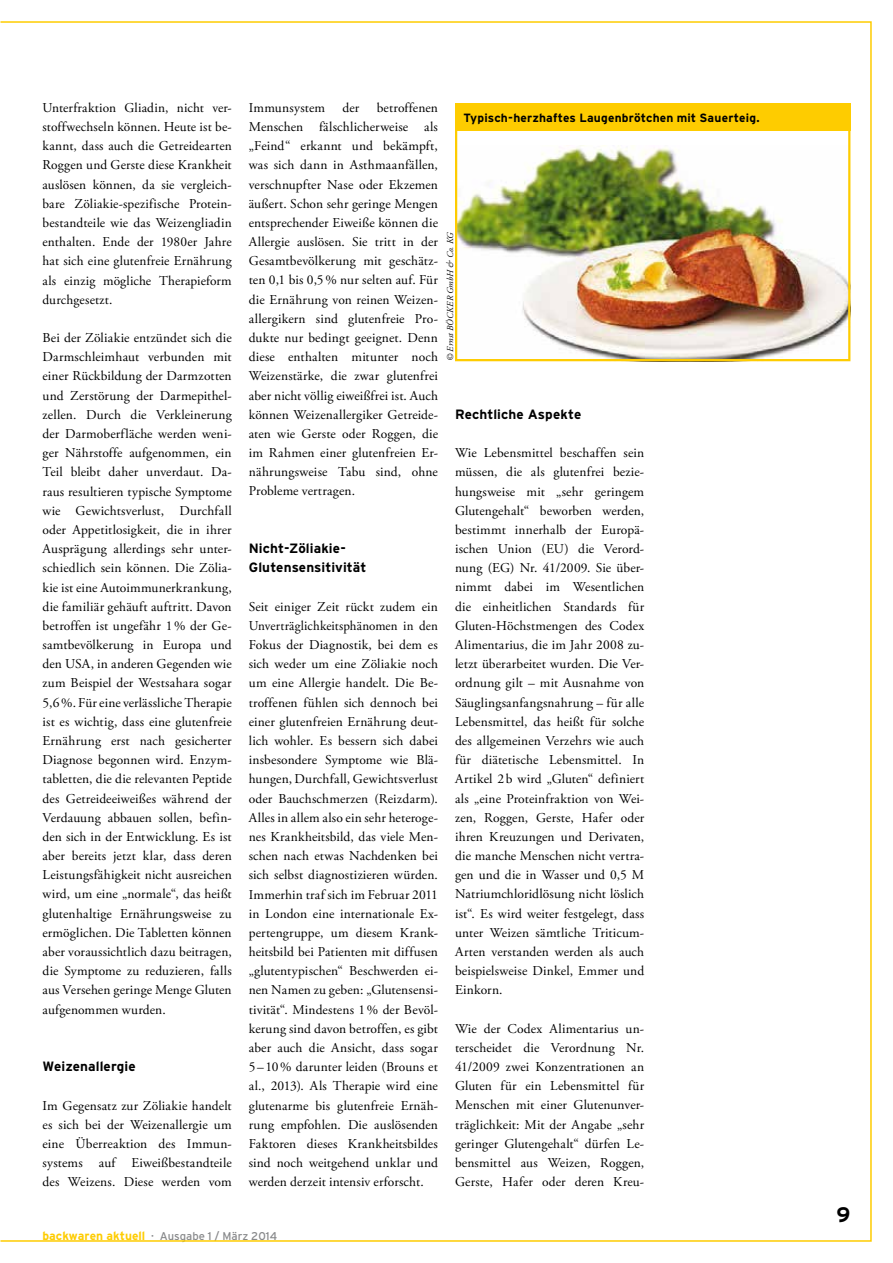
<style>
.page{position:relative;width:893px;height:1263px;background:#fff}
.page>*{position:absolute;margin:0;border:0;box-sizing:border-box;transform-origin:0 0}
.t1{font:700 21px "Interstate";color:#000}
.t2{font:13.5px/19.2px "Adobe Garamond Pro";letter-spacing:.005em;color:#000;text-align:justify}
.t3{font:700 13.5px/19.2px "Interstate";letter-spacing:.005em;color:#000}
.t4{font:700 12px "Interstate";letter-spacing:.015em;color:#000}
.t5{font:11.25px "Interstate";color:#87888a}
.t6{font:italic 9px "Adobe Garamond Pro";color:#000}
.s1{font-weight:700;font-size:12px;color:#fecc00}
</style>
<div class="page">
<img style="left:458px;top:146px;width:389px;height:212px">
<div style="left:455px;top:112px;width:395px;height:249px;border:2px solid #fecc00"></div>
<div style="left:455px;top:103px;width:395px;height:28px;background:#fecc00"></div>
<p class="t2" style="left:43px;top:98px;width:191px">Unterfraktion Gliadin, nicht ver&shy;stoffwechseln können. Heute ist be&shy;kannt, dass auch die Getreidearten Roggen und Gerste diese Krankheit auslösen können, da sie vergleich&shy;bare Zöliakie-spezifische Protein&shy;bestandteile wie das Weizengliadin enthalten. Ende der 1980er Jahre hat sich eine glutenfreie Ernährung als einzig mögliche Therapieform durchgesetzt.</p>
<p class="t2" style="left:43px;top:329px;width:191px">Bei der Zöliakie entzündet sich die Darmschleimhaut verbunden mit einer Rückbildung der Darmzotten und Zerstörung der Darmepithel&shy;zellen. Durch die Verkleinerung der Darmoberfläche werden weni&shy;ger Nährstoffe aufgenommen, ein Teil bleibt daher unverdaut. Da&shy;raus resultieren typische Symptome wie Gewichtsverlust, Durchfall oder Appetitlosigkeit, die in ihrer Ausprägung allerdings sehr unter&shy;schiedlich sein können. Die Zölia&shy;kie ist eine Autoimmunerkrankung, die familiär gehäuft auftritt. Davon betroffen ist ungefähr 1% der Ge&shy;samtbevölkerung in Europa und den USA, in anderen Gegenden wie zum Beispiel der Westsahara sogar 5,6%. Für eine verlässliche Therapie ist es wichtig, dass eine glutenfreie Ernährung erst nach gesicherter Diagnose begonnen wird. Enzym&shy;tabletten, die die relevanten Peptide des Getreideeiweißes während der Verdauung abbauen sollen, befin&shy;den sich in der Entwicklung. Es ist aber bereits jetzt klar, dass deren Leistungsfähigkeit nicht ausreichen wird, um eine „normale“, das heißt glutenhaltige Ernährungsweise zu ermöglichen. Die Tabletten können aber voraussichtlich dazu beitragen, die Symptome zu reduzieren, falls aus Versehen geringe Menge Gluten aufgenommen wurden.</p>
<p class="t3" style="left:43px;top:1057px;width:95px">Weizenallergie</p>
<p class="t2" style="left:43px;top:1096px;width:191px">Im Gegensatz zur Zöliakie handelt es sich bei der Weizenallergie um eine Überreaktion des Immun&shy;systems auf Eiweißbestandteile des Weizens. Diese werden vom</p>
<p class="t2" style="left:249px;top:98px;width:191px;text-indent:128px">betroffenen Menschen fälschlicherweise als „Feind“ erkannt und bekämpft, was sich dann in Asthmaanfällen, verschnupfter Nase oder Ekzemen äußert. Schon sehr geringe Mengen entsprechender Eiweiße können die Allergie auslösen. Sie tritt in der Gesamtbevölkerung mit geschätz&shy;ten 0,1 bis 0,5% nur selten auf. Für die Ernährung von reinen Weizen&shy;allergikern sind glutenfreie Pro&shy;dukte nur bedingt geeignet. Denn diese enthalten mitunter noch Weizenstärke, die zwar glutenfrei aber nicht völlig eiweißfrei ist. Auch können Weizenallergiker Getreide&shy;aten wie Gerste oder Roggen, die im Rahmen einer glutenfreien Er&shy;nährungsweise Tabu sind, ohne Probleme vertragen.</p>
<p class="t2" style="left:249px;top:98px;width:78px">Immunsystem</p>
<p class="t2" style="left:342px;top:98px;width:18px">der</p>
<p class="t4" style="left:463px;top:111px;width:298px">Typisch-herzhaftes Laugenbrötchen mit Sauerteig.</p>
<p class="t6" style="left:445px;top:361px;width:131px;rotate:-90deg">© Ernst BÖCKER GmbH &amp; Co. KG</p>
<p class="t3" style="left:455px;top:404px;width:128px">Rechtliche Aspekte</p>
<p class="t2" style="left:455px;top:444px;width:191px">Wie Lebensmittel beschaffen sein müssen, die als glutenfrei bezie&shy;hungsweise mit „sehr geringem Glutengehalt“ beworben werden, bestimmt innerhalb der Europä&shy;ischen Union (EU) die Verord&shy;nung (EG) Nr. 41/2009. Sie über&shy;nimmt dabei im Wesentlichen die einheitlichen Standards für Gluten-Höchstmengen des Codex Alimentarius, die im Jahr 2008 zu&shy;letzt überarbeitet wurden. Die Ver&shy;ordnung gilt – mit Ausnahme von Säuglingsanfangsnahrung – für alle Lebensmittel, das heißt für solche des allgemeinen Verzehrs wie auch für diätetische Lebensmittel. In Artikel 2b wird „Gluten“ definiert als „eine Proteinfraktion von Wei&shy;zen, Roggen, Gerste, Hafer oder ihren Kreuzungen und Derivaten, die manche Menschen nicht vertra&shy;gen und die in Wasser und 0,5 M Natriumchloridlösung nicht löslich ist“. Es wird weiter festgelegt, dass unter Weizen sämtliche Triticum-Arten verstanden werden als auch beispielsweise Dinkel, Emmer und Einkorn.</p>
<p class="t2" style="left:455px;top:1019px;width:191px">Wie der Codex Alimentarius un&shy;terscheidet die Verordnung Nr.<br>41/2009 zwei Konzentrationen an Gluten für ein Lebensmittel für Menschen mit einer Glutenunver&shy;träglichkeit: Mit der Angabe „sehr geringer Glutengehalt“ dürfen Le&shy;bensmittel aus Weizen, Roggen, Gerste, Hafer oder deren Kreu-</p>
<p class="t3" style="left:249px;top:539px;width:119px">Nicht-Zöliakie-<br>Glutensensitivität</p>
<p class="t2" style="left:249px;top:597px;width:191px">Seit einiger Zeit rückt zudem ein Unverträglichkeitsphänomen in den Fokus der Diagnostik, bei dem es sich weder um eine Zöliakie noch um eine Allergie handelt. Die Be&shy;troffenen fühlen sich dennoch bei einer glutenfreien Ernährung deut&shy;lich wohler. Es bessern sich dabei insbesondere Symptome wie Blä&shy;hungen, Durchfall, Gewichtsverlust oder Bauchschmerzen (Reizdarm).<br>Alles in allem also ein sehr heteroge&shy;nes Krankheitsbild, das viele Men&shy;schen nach etwas Nachdenken bei sich selbst diagnostizieren würden.<br>Immerhin traf sich im Februar 2011 in London eine internationale Ex&shy;pertengruppe, um diesem Krank&shy;heitsbild bei Patienten mit diffusen „glutentypischen“ Beschwerden ei&shy;nen Namen zu geben: „Glutensensi&shy;tivität“. Mindestens 1% der Bevöl&shy;kerung sind davon betroffen, es gibt aber auch die Ansicht, dass sogar 5–10% darunter leiden (Brouns et al., 2013). Als Therapie wird eine glutenarme bis glutenfreie Ernäh&shy;rung empfohlen. Die auslösenden Faktoren dieses Krankheitsbildes sind noch weitgehend unklar und werden derzeit intensiv erforscht.</p>
<p class="t5" style="left:43px;top:1230px;width:236px"><span class="s1">backwaren aktuell</span> · Ausgabe 1 / März 2014</p>
<h1 class="t1" style="left:836px;top:1203px;width:15px">9</h1>
</div>
